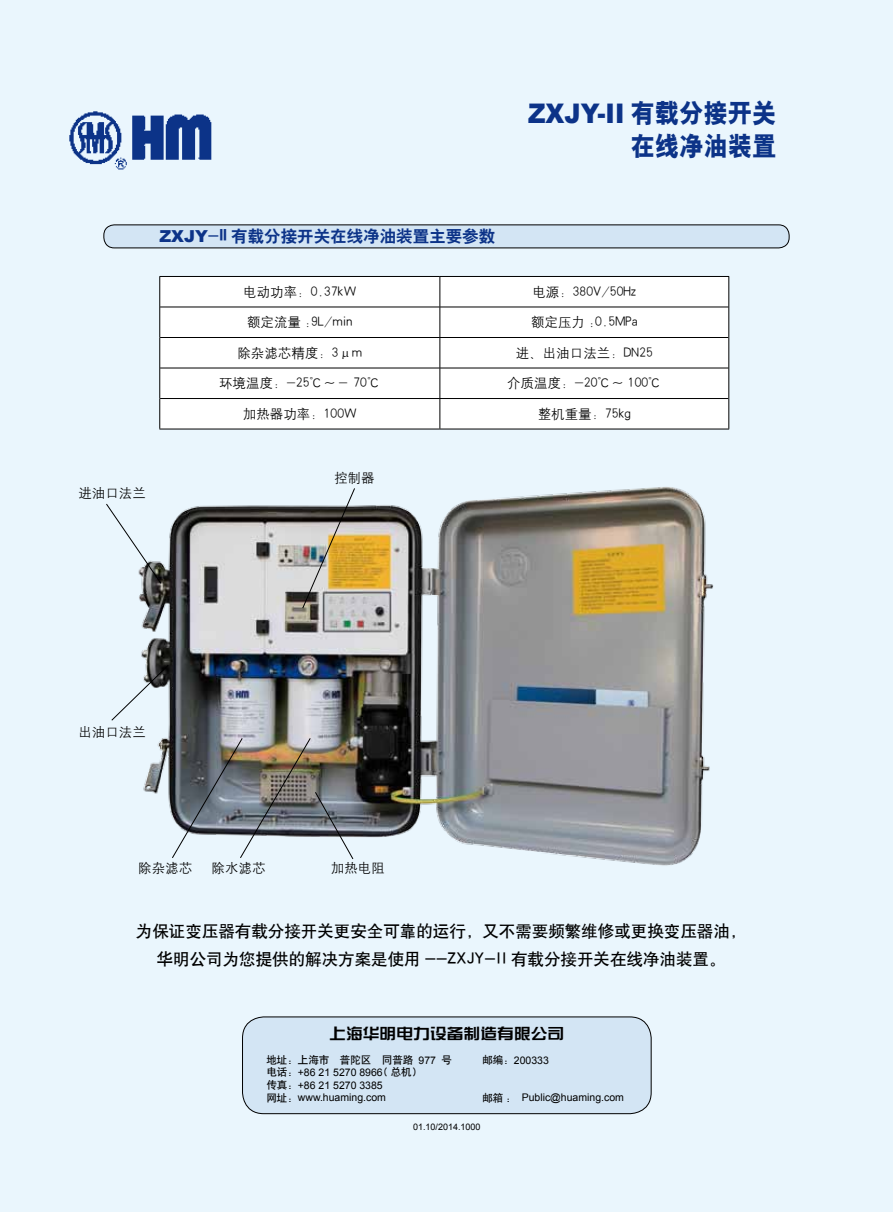
<style>
.page{position:relative;width:893px;height:1212px;background:#eaf6fd}
.page>*{position:absolute;margin:0;border:0;box-sizing:border-box;transform-origin:0 0}
.t1{font:900 27px "Arial";color:#0c3388;scale:.9 1}
.t2{font:27px "H Yb 9 gj";color:#0c3388;scale:.9 1}
.t3{font:16.5px/28.5px "H Yb 1 gj";color:#000;text-align:center}
.t4{font:16.5px "H Yb 2 gj";color:#0c3388}
.t5{font:15px "H Yk 1 gj";color:#000;scale:1.12 1}
.t6{font:13.5px "H Yg 2 gj";color:#000}
.t7{font:10.5px/12.6px "Arial";color:#000}
.t8{font:10.5px "H Yb 1 gj";color:#000}
.t9{font:9px "Arial";color:#000}
.s1{font-family:"Arial";font-weight:900}
.s2{font-family:"H Yb 9 gj";font-weight:400}
.s3{font-family:"Arial"}
.s4{font-family:"H Yb 1 gj"}
</style>
<div class="page">
<div style="left:242px;top:1017px;width:409px;height:97px;background:#d3e5f4;border-radius:21px"></div>
<div style="left:242px;top:1017px;width:409px;height:97px;border:1px solid #000;border-radius:21px"></div>
<img style="left:69px;top:111px;width:143px;height:59px">
<div style="left:160px;top:277px;width:568px;height:152px;background:#fff"></div>
<hr style="left:159px;top:276px;width:281px;height:1px;background:#000">
<hr style="left:159px;top:277px;width:1px;height:30px;background:#000">
<hr style="left:440px;top:276px;width:289px;height:1px;background:#000">
<hr style="left:728px;top:277px;width:1px;height:30px;background:#000">
<hr style="left:159px;top:307px;width:1px;height:30px;background:#000">
<hr style="left:728px;top:307px;width:1px;height:30px;background:#000">
<hr style="left:159px;top:337px;width:1px;height:31px;background:#000">
<hr style="left:728px;top:337px;width:1px;height:31px;background:#000">
<hr style="left:159px;top:368px;width:1px;height:30px;background:#000">
<hr style="left:728px;top:368px;width:1px;height:30px;background:#000">
<hr style="left:159px;top:398px;width:1px;height:31px;background:#000">
<hr style="left:728px;top:398px;width:1px;height:31px;background:#000">
<hr style="left:159px;top:429px;width:281px;height:1px;background:#000">
<hr style="left:440px;top:429px;width:289px;height:1px;background:#000">
<hr style="left:440px;top:277px;width:1px;height:30px;background:#000">
<hr style="left:160px;top:307px;width:280px;height:1px;background:#000">
<hr style="left:440px;top:307px;width:288px;height:1px;background:#000">
<hr style="left:440px;top:307px;width:1px;height:30px;background:#000">
<hr style="left:160px;top:337px;width:280px;height:1px;background:#000">
<hr style="left:440px;top:337px;width:288px;height:1px;background:#000">
<hr style="left:440px;top:338px;width:1px;height:30px;background:#000">
<hr style="left:160px;top:368px;width:280px;height:1px;background:#000">
<hr style="left:440px;top:368px;width:288px;height:1px;background:#000">
<hr style="left:440px;top:368px;width:1px;height:30px;background:#000">
<hr style="left:160px;top:398px;width:280px;height:1px;background:#000">
<hr style="left:440px;top:398px;width:288px;height:1px;background:#000">
<hr style="left:440px;top:399px;width:1px;height:30px;background:#000">
<div style="left:104px;top:225px;width:685px;height:23px;background:#d3e5f4;border-radius:10px"></div>
<div style="left:103px;top:224px;width:686px;height:24px;border:1px solid #000;border-radius:10px"></div>
<img style="left:139px;top:487px;width:575px;height:379px">
<img style="left:302px;top:488px;width:53px;height:121px">
<svg style="left:106px;top:503px;width:55px;height:81px"></svg>
<svg style="left:111px;top:665px;width:58px;height:56px"></svg>
<img style="left:172px;top:738px;width:181px;height:121px">
<p class="t4" style="left:159px;top:228px;width:337px"><span class="s1">ZXJY</span>-II 有载分接开关在线净油装置主要参数</p>
<h1 class="t1" style="left:528px;top:98px;width:277px">ZXJY-II <span class="s2">有载分接开关</span></h1>
<h1 class="t2" style="left:631px;top:132px;width:163px">在线净油装置</h1>
<p class="t6" style="left:243px;top:285px;width:115px">电动功率：0.37kW</p>
<p class="t6" style="left:532px;top:285px;width:106px">电源：380V/50Hz</p>
<p class="t6" style="left:247px;top:315px;width:107px">额定流量 :9L/min</p>
<p class="t6" style="left:531px;top:315px;width:108px">额定压力 :0.5MPa</p>
<p class="t6" style="left:237px;top:346px;width:126px">除杂滤芯精度：3μm</p>
<p class="t6" style="left:516px;top:346px;width:139px">进、出油口法兰：DN25</p>
<p class="t6" style="left:219px;top:376px;width:163px">环境温度：-25℃～－ 70℃</p>
<p class="t6" style="left:507px;top:376px;width:156px">介质温度：-20℃～ 100℃</p>
<p class="t6" style="left:243px;top:407px;width:115px">加热器功率：100W</p>
<p class="t6" style="left:538px;top:407px;width:95px">整机重量：75kg</p>
<p class="t6" style="left:78px;top:486px;width:69px">进油口法兰</p>
<p class="t6" style="left:78px;top:725px;width:69px">出油口法兰</p>
<p class="t6" style="left:334px;top:471px;width:42px">控制器</p>
<p class="t6" style="left:138px;top:861px;width:55px">除杂滤芯</p>
<p class="t6" style="left:212px;top:861px;width:55px">除水滤芯</p>
<p class="t6" style="left:331px;top:861px;width:55px">加热电阻</p>
<p class="t3" style="left:136px;top:916px;width:612px">为保证变压器有载分接开关更安全可靠的运行，又不需要频繁维修或更换变压器油，华明公司为您提供的解决方案是使用 --ZXJY-II 有载分接开关在线净油装置。</p>
<p class="t5" style="left:329px;top:1026px;width:212px">上海华明电力设备制造有限公司</p>
<p class="t8" style="left:266px;top:1054px;width:187px">地址：上海市 普陀区 同普路 <span class="s3">977</span> 号</p>
<p class="t7" style="left:482px;top:1053px;width:68px"><span class="s4">邮编：</span>200333</p>
<p class="t7" style="left:266px;top:1066px;width:157px"><span class="s4">电话：</span>+86 21 5270 8966<span class="s4">( 总机）传真：</span>+86 21 5270 3385<br><span class="s4">网址：</span>www.huaming.com</p>
<p class="t7" style="left:482px;top:1091px;width:143px"><span class="s4">邮箱 :</span> Public@huaming.com</p>
<p class="t9" style="left:413px;top:1121px;width:69px">01.10/2014.1000</p>
</div>
